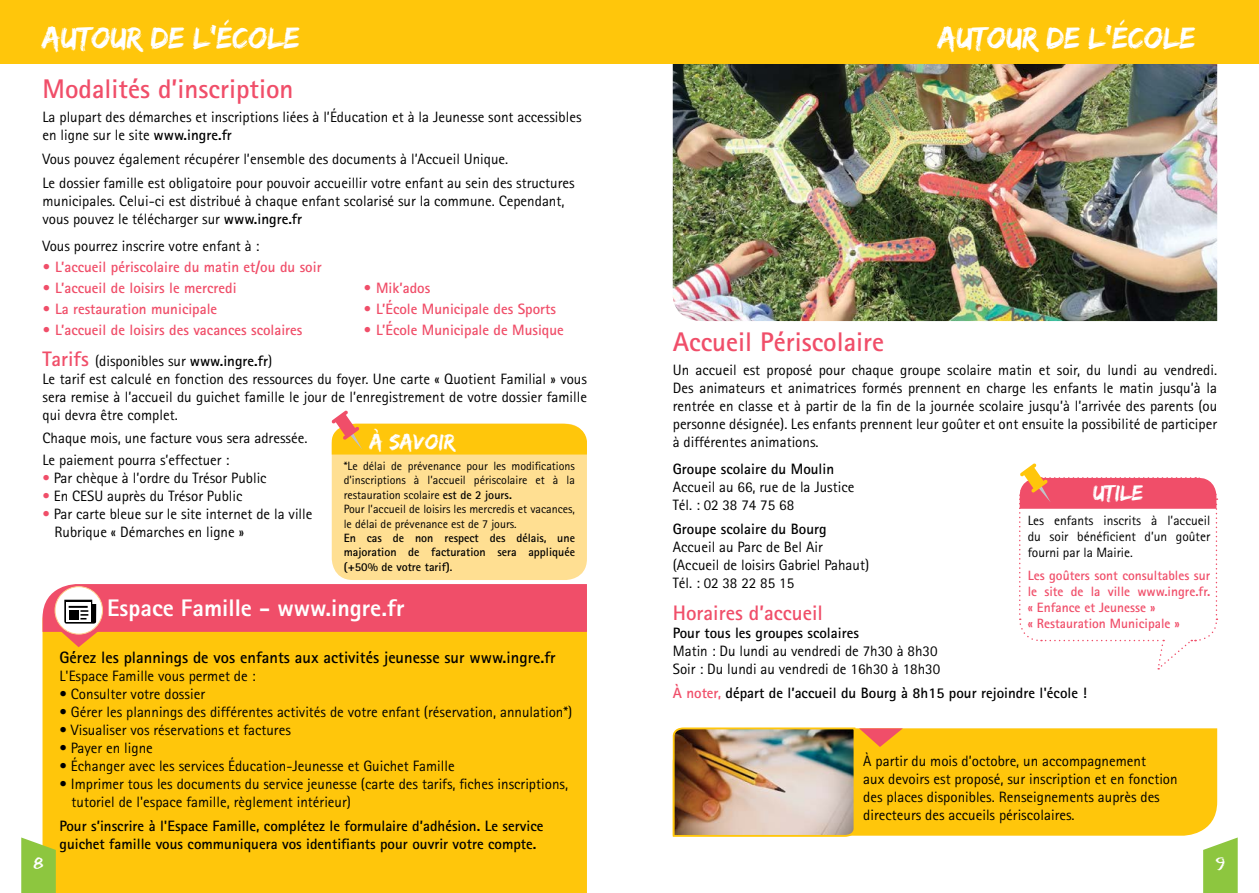
<style>
.page{position:relative;width:1259px;height:893px;background:#fff}
.page>*{position:absolute;margin:0;border:0;box-sizing:border-box;transform-origin:0 0}
.t1{font:31.5px "Edo SZ";color:#fff}
.t2{font:700 27px "Rotis Sans Serif";color:#f04e69}
.t3{font:800 24px "Rotis Sans Serif";color:#fff}
.t4{font:22.5px "Edo SZ";color:#fff}
.t5{font:700 21px "Rotis Sans Serif";color:#f04e69}
.t6{font:700 16.5px "Rotis Sans Serif";color:#000}
.t7{font:15px/18px "Rotis Sans Serif";color:#000}
.t8{font:700 15px/18px "Rotis Sans Serif";color:#000}
.t9{font:700 15px "Rotis Sans Serif";color:#f04e69}
.t10{font:15px "Eraser Dust";color:#fff}
.t11{font:700 13.5px/16.2px "Rotis Sans Serif";color:#f04e69}
.t12{font:13.5px/16.2px "Rotis Sans Serif";color:#000;text-align:justify}
.t13{font:12px/14.4px "Rotis Sans Serif";color:#000}
.t14{font:700 12px/14.4px "Rotis Sans Serif";color:#000;text-align:justify}
.s1{font-weight:700}
.s2{font-weight:700;font-size:21px;color:#f04e69}
.s3{color:#f04e69}
.s4{font-size:10.5px}
</style>
<div class="page">
<div style="left:43px;top:647px;width:544px;height:246px;background:#ffc60b"></div>
<div style="left:0;top:0;width:629px;height:64px;background:#ffc60b"></div>
<svg style="left:21px;top:837px;width:35px;height:56px;background:#9bc945"></svg>
<svg style="left:43px;top:584px;width:544px;height:63px;background:#f17158"></svg>
<div style="left:55px;top:586px;width:48px;height:48px;border:1px solid #fecf8d;border-radius:50%"></div>
<div style="left:332px;top:424px;width:255px;height:156px;background:#ffdf92;border-radius:21px"></div>
<svg style="left:331px;top:410px;width:256px;height:45px"></svg>
<img style="left:673px;top:64px;width:544px;height:257px">
<div style="left:903px;top:728px;width:314px;height:108px;background:#ffc60b"></div>
<svg style="left:1019px;top:463px;width:199px;height:206px"></svg>
<img style="left:672px;top:727px;width:231px;height:110px">
<svg style="left:1203px;top:837px;width:34px;height:56px;background:#9bcd57"></svg>
<div style="left:629px;top:0;width:630px;height:64px;background:#ffc60b"></div>
<h1 class="t1" style="left:43px;top:20px;width:258px">Autour de l’École</h1>
<h2 class="t2" style="left:43px;top:72px;width:252px">Modalités d’inscription</h2>
<p class="t7" style="left:43px;top:108px;width:540px">La plupart des démarches et inscriptions liées à l’Éducation et à la Jeunesse sont accessibles en ligne sur le site <span class="s1">www.ingre.fr</span></p>
<p class="t7" style="left:43px;top:147px;width:534px;line-height:24px">Vous pouvez également récupérer l’ensemble des documents à l’Accueil Unique.<br>Le dossier famille est obligatoire pour pouvoir accueillir votre enfant au sein des structures</p>
<p class="t7" style="left:43px;top:192px;width:523px">municipales. Celui-ci est distribué à chaque enfant scolarisé sur la commune. Cependant, vous pouvez le télécharger sur <span class="s1">www.ingre.fr</span></p>
<p class="t7" style="left:43px;top:237px;width:218px">Vous pourrez inscrire votre enfant à :</p>
<p class="t9" style="left:43px;top:257px;width:281px">• L’accueil périscolaire du matin et/ou du soir</p>
<p class="t9" style="left:43px;top:278px;width:196px">• L’accueil de loisirs le mercredi</p>
<p class="t9" style="left:364px;top:278px;width:68px">• Mik’ados</p>
<p class="t9" style="left:43px;top:299px;width:176px">• La restauration municipale</p>
<p class="t9" style="left:364px;top:299px;width:194px">• L’École Municipale des Sports</p>
<p class="t9" style="left:43px;top:320px;width:261px">• L’accueil de loisirs des vacances scolaires</p>
<p class="t9" style="left:364px;top:320px;width:202px">• L’École Municipale de Musique</p>
<p class="t7" style="left:43px;top:352px;width:546px"><span class="s2">Tarifs</span> (disponibles sur <span class="s1">www.ingre.fr</span>)<br>Le tarif est calculé en fonction des ressources du foyer. Une carte « Quotient Familial » vous sera remise à l’accueil du guichet famille le jour de l’enregistrement de votre dossier famille qui devra être complet.</p>
<p class="t7" style="left:43px;top:426px;width:266px;line-height:22.5px">Chaque mois, une facture vous sera adressée.<br>Le paiement pourra s’effectuer :</p>
<p class="t7" style="left:43px;top:469px;width:226px"><span class="s3">•</span> Par chèque à l’ordre du Trésor Public</p>
<p class="t7" style="left:43px;top:487px;width:201px"><span class="s3">•</span> En CESU auprès du Trésor Public</p>
<p class="t7" style="left:55px;top:505px;width:259px;text-indent:-12px"><span class="s3">•</span> Par carte bleue sur le site internet de la ville<br>Rubrique « Démarches en ligne »</p>
<h3 class="t4" style="left:370px;top:428px;width:87px">à savoir</h3>
<p class="t13" style="left:344px;top:459px;width:233px">*Le délai de prévenance pour les modifications d’inscriptions à l’accueil périscolaire et à la restauration scolaire <span class="s1">est de 2 jours.<br></span>Pour l’accueil de loisirs les mercredis et vacances, le délai de prévenance est de 7 jours.</p>
<p class="t14" style="left:344px;top:530px;width:233px">En cas de non respect des délais, une majoration de facturation sera appliquée (+50% de votre tarif)<span class="s4">.</span></p>
<h3 class="t3" style="left:107px;top:593px;width:299px">Espace Famille - www.ingre.fr</h3>
<p class="t10" style="left:34px;top:855px;width:11px">8</p>
<p class="t6" style="left:60px;top:647px;width:498px">Gérez les plannings de vos enfants aux activités jeunesse sur www.ingre.fr</p>
<p class="t7" style="left:60px;top:667px;width:198px">L'Espace Famille vous permet de :</p>
<p class="t7" style="left:60px;top:685px;width:147px">• Consulter votre dossier</p>
<p class="t7" style="left:60px;top:703px;width:514px">• Gérer les plannings des différentes activités de votre enfant (réservation, annulation*)</p>
<p class="t7" style="left:60px;top:721px;width:233px">• Visualiser vos réservations et factures</p>
<p class="t7" style="left:60px;top:739px;width:95px">• Payer en ligne</p>
<p class="t7" style="left:60px;top:757px;width:397px">• Échanger avec les services Éducation-Jeunesse et Guichet Famille</p>
<p class="t7" style="left:72px;top:775px;width:498px;text-indent:-12px">• Imprimer tous les documents du service jeunesse (carte des tarifs, fiches inscriptions, tutoriel de l'espace famille, règlement intérieur)</p>
<p class="t8" style="left:60px;top:817px;width:485px">Pour s’inscrire à l'Espace Famille, complétez le formulaire d’adhésion. Le service guichet famille vous communiquera vos identifiants pour ouvrir votre compte.</p>
<h1 class="t1" style="left:938px;top:20px;width:258px">Autour de l’École</h1>
<h2 class="t2" style="left:673px;top:325px;width:213px">Accueil Périscolaire</h2>
<p class="t7" style="left:673px;top:361px;width:546px;text-align:justify">Un accueil est proposé pour chaque groupe scolaire matin et soir, du lundi au vendredi.<br>Des animateurs et animatrices formés prennent en charge les enfants le matin jusqu’à la rentrée en classe et à partir de la fin de la journée scolaire jusqu’à l’arrivée des parents (ou personne désignée). Les enfants prennent leur goûter et ont ensuite la possibilité de participer à différentes animations.</p>
<p class="t8" style="left:673px;top:460px;width:163px">Groupe scolaire du Moulin</p>
<p class="t7" style="left:673px;top:478px;width:183px">Accueil au 66, rue de la Justice<br>Tél. : 02 38 74 75 68</p>
<p class="t8" style="left:673px;top:520px;width:155px">Groupe scolaire du Bourg</p>
<p class="t7" style="left:673px;top:538px;width:198px">Accueil au Parc de Bel Air (Accueil de loisirs Gabriel Pahaut)<br>Tél. : 02 38 22 85 15</p>
<h3 class="t5" style="left:673px;top:599px;width:152px">Horaires d’accueil</h3>
<p class="t8" style="left:673px;top:623px;width:188px">Pour tous les groupes scolaires</p>
<p class="t7" style="left:673px;top:641px;width:269px">Matin : Du lundi au vendredi de 7h30 à 8h30<br>Soir : Du lundi au vendredi de 16h30 à 18h30</p>
<p class="t8" style="left:673px;top:683px;width:416px"><span class="s3">À noter,</span> départ de l’accueil du Bourg à 8h15 pour rejoindre l'école !</p>
<h3 class="t4" style="left:1093px;top:479px;width:51px">Utile</h3>
<p class="t12" style="left:1027px;top:512px;width:184px">Les enfants inscrits à l’accueil du soir bénéficient d’un goûter fourni par la Mairie.</p>
<p class="t11" style="left:1027px;top:567px;width:184px">Les goûters sont consultables sur le site de la ville www.ingre.fr. « Enfance et Jeunesse »<br>« Restauration Municipale »</p>
<p class="t7" style="left:863px;top:752px;width:316px">À partir du mois d’octobre, un accompagnement<br>aux devoirs est proposé, sur inscription et en fonction des places disponibles. Renseignements auprès des directeurs des accueils périscolaires.</p>
<p class="t10" style="left:1215px;top:855px;width:11px">9</p>
</div>
